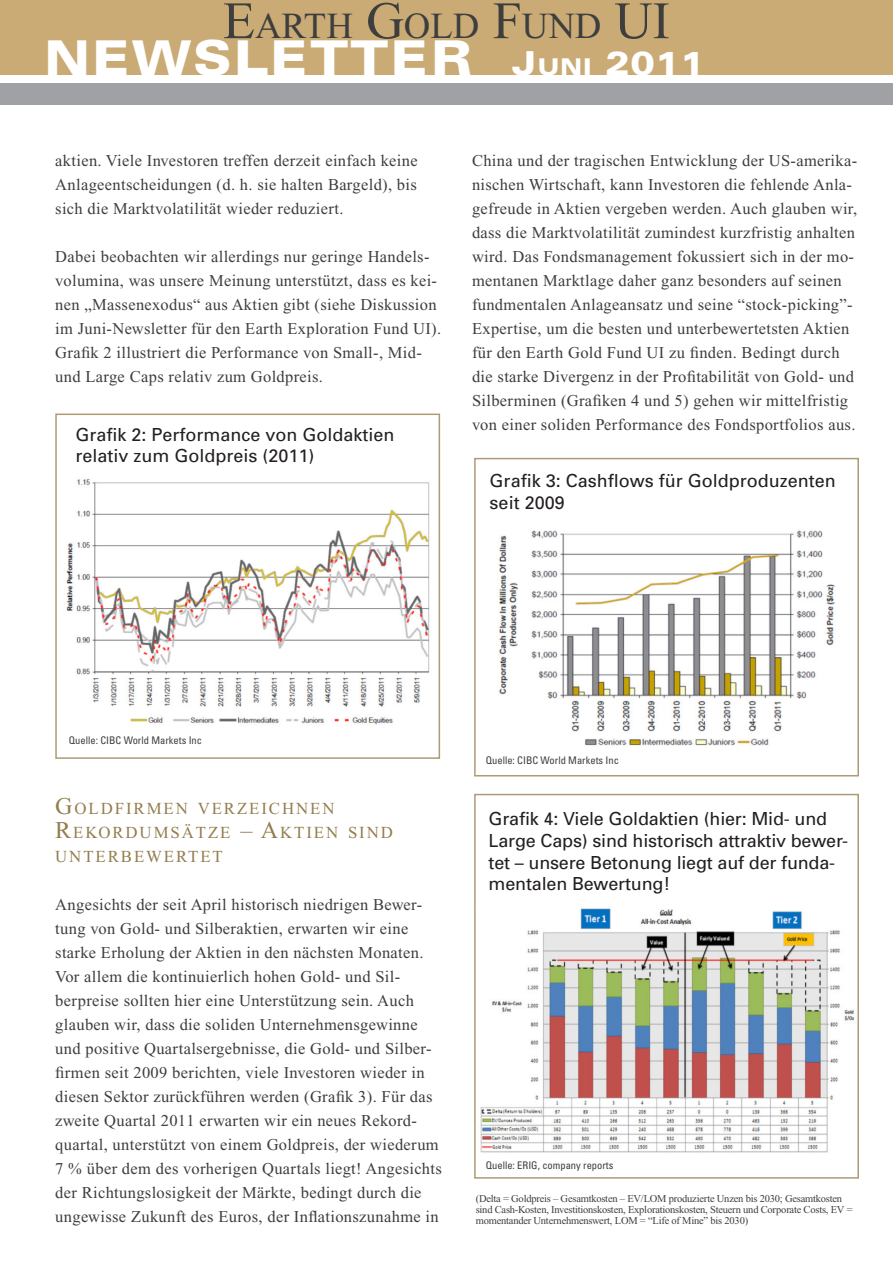
<style>
.page{position:relative;width:893px;height:1263px;background:#fff}
.page>*{position:absolute;margin:0;border:0;box-sizing:border-box;transform-origin:0 0}
.t1{font:900 expanded 48px "Univers";letter-spacing:.02em;color:#fff}
.t2{font:36.75px "Times New Roman";color:#3e3e3f}
.t3{font:18px/21.6px "Univers";letter-spacing:-.01em;color:#231f20}
.t4{font:16.8px/24px "Times New Roman";letter-spacing:.115em;color:#937d4d}
.t5{font:16.5px/24px "Times New Roman";letter-spacing:.02em;color:#3e3e3f}
.t6{font:10.5px/11.2px "Times New Roman";letter-spacing:-.02em;color:#3e3e3f}
.t7{font:condensed 10.5px "Univers";color:#3e3e3f}
.s1{font-size:52.5px}
.s2{font-size:33px}
.s3{font-size:23.1px}
.s4{font-size:24px}
</style>
<div class="page">
<div style="left:0;top:0;width:893px;height:74px;background:#caab76"></div>
<div style="left:0;top:83px;width:893px;height:22px;background:#a0a1a5"></div>
<img style="left:66px;top:479px;width:364px;height:246px">
<div style="left:55px;top:414px;width:385px;height:345px;border:2px solid #ac9b76"></div>
<img style="left:480px;top:908px;width:375px;height:245px">
<div style="left:474px;top:794px;width:385px;height:385px;border:2px solid #ac9b76"></div>
<img style="left:498px;top:530px;width:337px;height:216px">
<div style="left:474px;top:458px;width:385px;height:318px;border:2px solid #ac9b76"></div>
<h2 class="t2" style="left:223px;top:6px;width:448px"><span class="s1">E</span>ARTH <span class="s1">G</span>OLD <span class="s1">F</span>UND <span class="s1">UI</span></h2>
<h1 class="t1" style="left:44px;top:30px;width:662px">NEWSLETTER <span class="s2">J</span><span class="s3">uni</span> <span class="s2">2011</span></h1>
<p class="t5" style="left:55px;top:149px;width:364px;text-align:justify">aktien. Viele Investoren treffen derzeit einfach keine Anlageentscheidungen (d. h. sie halten Bargeld), bis sich die Marktvolatilität wieder reduziert.</p>
<p class="t5" style="left:55px;top:245px;width:387px">Dabei beobachten wir allerdings nur geringe Handels&shy;volumina, was unsere Meinung unterstützt, dass es kei&shy;nen „Massenexodus“ aus Aktien gibt (siehe Diskussion im Juni-Newsletter für den Earth Exploration Fund UI).<br>Grafik 2 illustriert die Performance von Small-, Mid&shy;und Large Caps relativ zum Goldpreis.</p>
<p class="t3" style="left:75px;top:423px;width:321px">Grafik 2: Performance von Goldaktien relativ zum Goldpreis (2011)</p>
<p class="t5" style="left:472px;top:149px;width:387px">China und der tragischen Entwicklung der US -amerika&shy;nischen Wirtschaft, kann Investoren die fehlende Anla&shy;gefreude in Aktien vergeben werden. Auch glauben wir, dass die Marktvolatilität zumindest kurzfristig anhalten wird. Das Fondsmanagement fokussiert sich in der mo&shy;mentanen Marktlage daher ganz besonders auf seinen fundmentalen Anlageansatz und seine “stock-picking”- Expertise, um die besten und unterbewertetsten Aktien für den Earth Gold Fund UI zu finden. Bedingt durch die starke Divergenz in der Profitabilität von Gold- und Silberminen (Grafiken 4 und 5) gehen wir mittelfristig von einer soliden Performance des Fondsportfolios aus.</p>
<p class="t3" style="left:490px;top:470px;width:348px">Grafik 3: Cashflows für Goldproduzenten seit 2009</p>
<p class="t7" style="left:69px;top:734px;width:135px">Quelle: CIBC World Markets Inc</p>
<p class="t4" style="left:55px;top:796px;width:339px"><span class="s4">G</span>OLDFIRMEN VERZEICHNEN<br><span class="s4">R</span>EKORDUMSÄTZE <span class="s4">– A</span>KTIEN SIND<br>UNTERBEWERTET</p>
<p class="t5" style="left:55px;top:893px;width:388px">Angesichts der seit April historisch niedrigen Bewer&shy;tung von Gold- und Silberaktien, erwarten wir eine starke Erholung der Aktien in den nächsten Monaten.<br>Vor allem die kontinuierlich hohen Gold- und Sil&shy;berpreise sollten hier eine Unterstützung sein. Auch glauben wir, dass die soliden Unternehmensgewinne und positive Quartalsergebnisse, die Gold- und Silber&shy;firmen seit 2009 berichten, viele Investoren wieder in diesen Sektor zurückführen werden (Grafik 3). Für das zweite Quartal 2011 erwarten wir ein neues Rekord&shy;quartal, unterstützt von einem Goldpreis, der wiederum 7 % über dem des vorherigen Quartals liegt! Angesichts der Richtungslosigkeit der Märkte, bedingt durch die ungewisse Zukunft des Euros, der Inflationszunahme in</p>
<p class="t7" style="left:486px;top:754px;width:135px">Quelle: CIBC World Markets Inc</p>
<p class="t3" style="left:489px;top:808px;width:361px">Grafik 4: Viele Goldaktien (hier: Mid- und Large Caps) sind historisch attraktiv bewer&shy;tet – unsere Betonung liegt auf der funda&shy;mentalen Bewertung!</p>
<p class="t7" style="left:486px;top:1158px;width:129px">Quelle: ERIG, company reports</p>
<p class="t6" style="left:476px;top:1192px;width:378px;text-indent:193px">produzierte Unzen bis 2030; Gesamtkosten sind Cash-Kosten, Investitionskosten, Explorationskosten, Steuern und Corporate Costs, EV = momentander Unternehmenswert, LOM</p>
<p class="t6" style="left:476px;top:1192px;width:177px">(Delta = Goldpreis – Gesamtkosten – EV/LOM</p>
<p class="t6" style="left:640px;top:1215px;width:110px">= “Life of Mine” bis 2030)</p>
</div>
